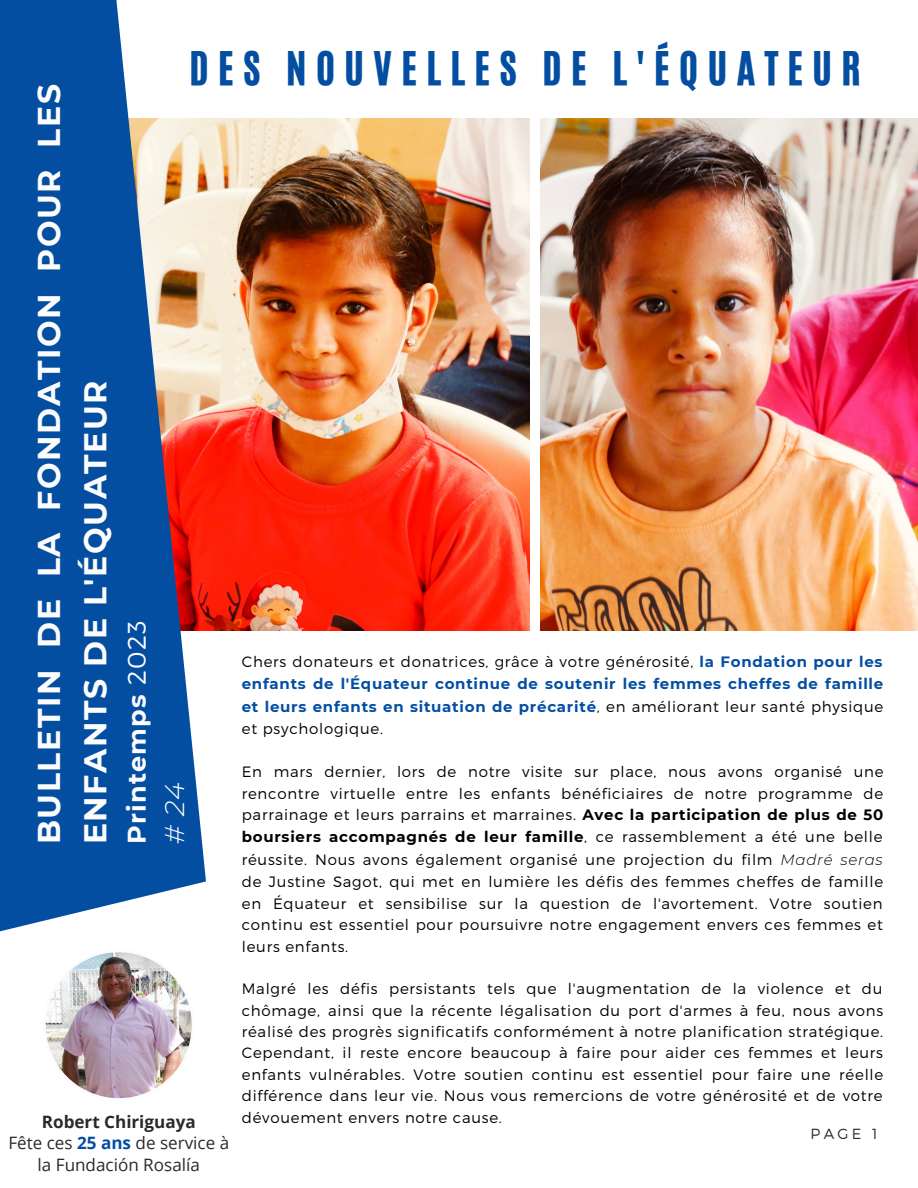
<style>
.page{position:relative;width:918px;height:1188px;background:#fff}
.page>*{position:absolute;margin:0;border:0;box-sizing:border-box;transform-origin:0 0}
.t1{font:39px "CA Generated";letter-spacing:.245em;color:#044ea2}
.t2{font:700 31.5px/46.2px "Montserrat";letter-spacing:.05em;color:#fcfcfc}
.t3{font:italic 300 27px "Montserrat";color:#fff}
.t4{font:700 25.5px "Montserrat";letter-spacing:.05em;color:#fcfcfc}
.t5{font:17.1px/21.3px "Open Sans";color:#2a2a2a;text-align:center}
.t6{font:700 17.1px "Open Sans";color:#2a2a2a}
.t7{font:300 15px/21.8px "Montserrat";letter-spacing:.05em;color:#000;text-align:justify}
.t8{font:700 15px/22.5px "Montserrat";letter-spacing:.05em;color:#044ea2;text-align:justify}
.t9{font:300 14.7px "Montserrat";color:#2a2a2a}
.s1{font-weight:300}
.s2{font-weight:300;color:#000}
.s3{font-weight:700}
.s4{font-style:italic}
.s5{font-weight:700;color:#044ea2}
</style>
<div class="page">
<img style="left:259px;top:119px;width:270px;height:511px">
<img style="left:541px;top:119px;width:377px;height:511px">
<svg style="left:48px;top:1042px;width:142px;height:57px"></svg>
<svg style="left:0;top:0;width:259px;height:1042px;fill:#044ea2"></svg>
<p class="t1" style="left:190px;top:40px;width:673px">DES NOUVELLES DE L'ÉQUATEUR</p>
<p class="t2" style="left:26px;top:844px;width:762px;rotate:-90deg">BULLETIN DE LA FONDATION POUR LES<br>ENFANTS DE L'ÉQUATEUR</p>
<p class="t4" style="left:121px;top:844px;width:225px;rotate:-90deg">Printemps <span class="s1">2023</span></p>
<p class="t8" style="left:242px;top:650px;width:643px"><span class="s2">Chers donateurs et donatrices, grâce à votre générosité,</span> la Fondation pour les enfants de l'Équateur continue de soutenir les femmes cheffes de famille et leurs enfants en situation de précarité<span class="s2">, en améliorant leur santé physique et psychologique.</span></p>
<p class="t7" style="left:242px;top:760px;width:643px">En mars dernier, lors de notre visite sur place, nous avons organisé une rencontre virtuelle entre les enfants bénéficiaires de notre programme de parrainage et leurs parrains et marraines. <span class="s3">Avec la participation de plus de 50 boursiers accompagnés de leur famille</span>, ce rassemblement a été une belle réussite. Nous avons également organisé une projection du film <span class="s4">Madré seras </span>de Justine Sagot, qui met en lumière les défis des femmes cheffes de famille en Équateur et sensibilise sur la question de l'avortement. Votre soutien continu est essentiel pour poursuivre notre engagement envers ces femmes et leurs enfants.</p>
<p class="t7" style="left:242px;top:978px;width:643px;line-height:21.3px">Malgré les défis persistants tels que l'augmentation de la violence et du chômage, ainsi que la récente légalisation du port d'armes à feu, nous avons réalisé des progrès significatifs conformément à notre planification stratégique.<br>Cependant, il reste encore beaucoup à faire pour aider ces femmes et leurs enfants vulnérables. Votre soutien continu est essentiel pour faire une réelle différence dans leur vie. Nous vous remercions de votre générosité et de votre dévouement envers notre cause.</p>
<p class="t9" style="left:811px;top:1124px;width:69px">PAGE 1</p>
<p class="t3" style="left:158px;top:844px;width:64px;rotate:-90deg">#24</p>
<p class="t6" style="left:42px;top:1110px;width:155px">Robert Chiriguaya</p>
<p class="t5" style="left:8px;top:1132px;width:222px">Fête ces <span class="s5">25 ans</span> de service à la Fundación Rosalía</p>
</div>
